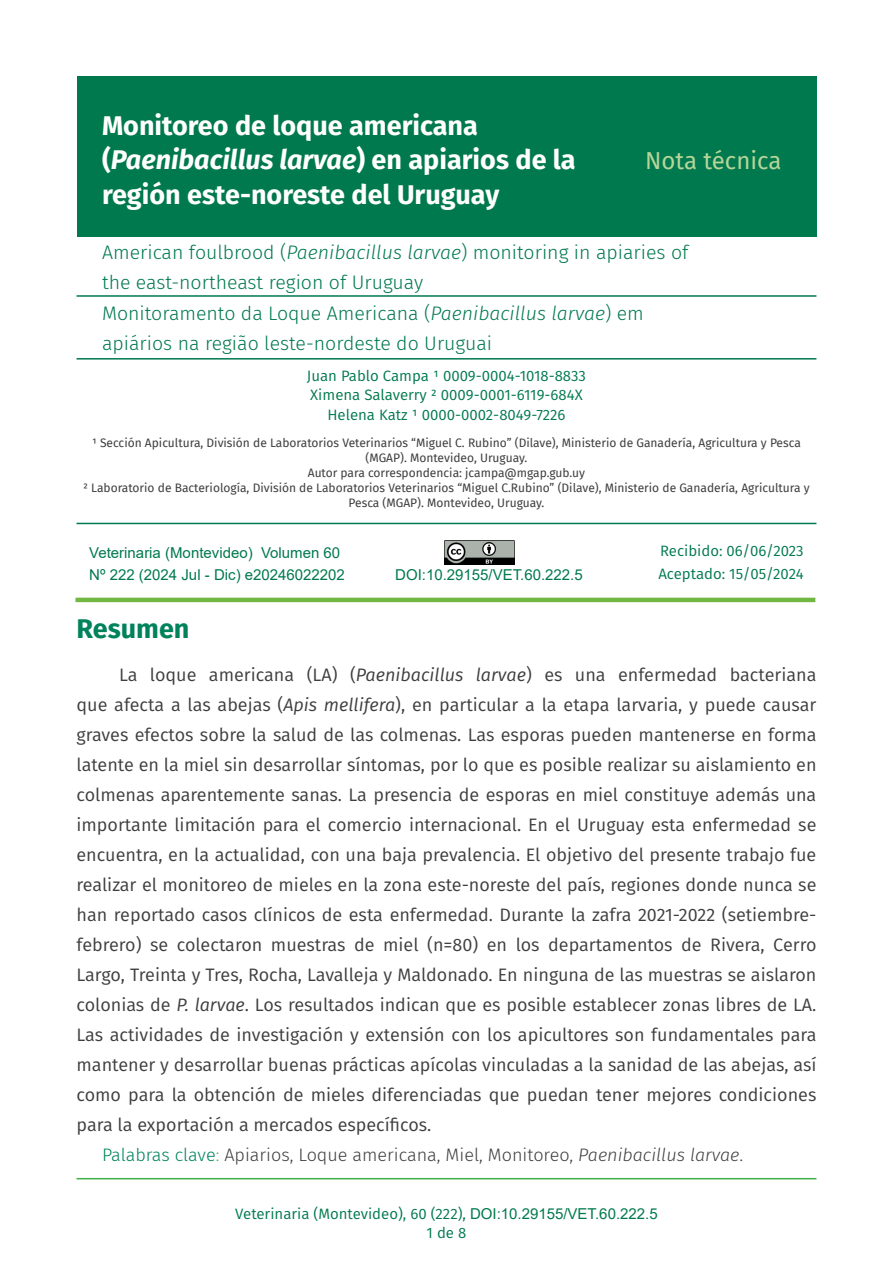
<style>
.page{position:relative;width:893px;height:1263px;background:#fff}
.page>*{position:absolute;margin:0;border:0;box-sizing:border-box;transform-origin:0 0}
.t1{font:700 27px/34.5px "Fira Sans";color:#fff}
.t2{font:700 27px "Fira Sans";color:#00825a}
.t3{font:24px "Fira Sans";color:#b6d599}
.t4{font:300 19.5px/30.6px "Fira Sans";color:#00794e}
.t5{font:18px "Fira Sans";color:#3e3e3f}
.t6{font:300 18px "Fira Sans";color:#3e3e3f}
.t7{font:15px/19.5px "Fira Sans";color:#00794e;text-align:center}
.t8{font:15px/22.5px "Arial";color:#00794e}
.t9{font:12px/15px "Fira Sans";color:#3e3e3f;text-align:center}
.s1{font-style:italic}
.s2{color:#00825a}
.s3{color:#56b455}
.s4{font-family:"Arial"}
</style>
<div class="page">
<hr style="left:77px;top:1178px;width:739px;height:1px;background:#40ae49">
<div style="left:77px;top:77px;width:739px;height:160px;background:#00794e"></div>
<hr style="left:77px;top:358px;width:739px;height:2px;background:#00794e">
<hr style="left:77px;top:295px;width:739px;height:2px;background:#00794e">
<hr style="left:77px;top:523px;width:739px;height:1px;background:#00794e">
<hr style="left:75px;top:598px;width:740px;height:4px;background:#73b743">
<img style="left:444px;top:540px;width:70px;height:25px">
<h1 class="t1" style="left:102px;top:106px;width:475px">Monitoreo de loque americana (<span class="s1">Paenibacillus larvae</span>) en apiarios de la región este-noreste del Uruguay</h1>
<h2 class="t3" style="left:645px;top:142px;width:138px">Nota técnica</h2>
<p class="t4" style="left:102px;top:237px;width:588px">American foulbrood (<span class="s1">Paenibacillus larvae</span>) monitoring in apiaries of the east-northeast region of Uruguay<br>Monitoramento da Loque Americana (<span class="s1">Paenibacillus larvae</span>) em apiários na região leste-nordeste do Uruguai</p>
<p class="t7" style="left:307px;top:365px;width:281px">Juan Pablo Campa 1 0009-0004-1018-8833<br>Ximena Salaverry 2 0009-0001-6119-684X<br>Helena Katz 1 0000-0002-8049-7226</p>
<p class="t9" style="left:83px;top:435px;width:728px">1 Sección Apicultura, División de Laboratorios Veterinarios “Miguel C. Rubino” (Dilave), Ministerio de Ganadería, Agricultura y Pesca (MGAP). Montevideo, Uruguay.<br>Autor para correspondencia: jcampa@mgap.gub.uy<br>2 Laboratorio de Bacteriología, División de Laboratorios Veterinarios “Miguel C.Rubino” (Dilave), Ministerio de Ganadería, Agricultura y Pesca (MGAP). Montevideo, Uruguay.</p>
<p class="t7" style="left:658px;top:539px;width:147px;line-height:22.5px;text-align:left">Recibido: 06/06/2023<br>Aceptado: 15/05/2024</p>
<p class="t8" style="left:89px;top:541px;width:257px">Veterinaria (Montevideo) Volumen 60<br>Nº 222 (2024 Jul - Dic) e20246022202</p>
<h1 class="t2" style="left:77px;top:606px;width:114px">Resumen</h1>
<p class="t5" style="left:119px;top:661px;width:699px">La loque americana (LA) (<span class="s1">Paenibacillus larvae</span>) es una enfermedad bacteriana</p>
<p class="t5" style="left:77px;top:691px;width:741px">que afecta a las abejas (<span class="s1">Apis mellifera</span>), en particular a la etapa larvaria, y puede causar</p>
<p class="t5" style="left:77px;top:721px;width:741px">graves efectos sobre la salud de las colmenas. Las esporas pueden mantenerse en forma</p>
<p class="t5" style="left:77px;top:751px;width:741px">latente en la miel sin desarrollar síntomas, por lo que es posible realizar su aislamiento en</p>
<p class="t5" style="left:77px;top:781px;width:741px">colmenas aparentemente sanas. La presencia de esporas en miel constituye además una</p>
<p class="t5" style="left:77px;top:811px;width:741px">importante limitación para el comercio internacional. En el Uruguay esta enfermedad se</p>
<p class="t5" style="left:77px;top:841px;width:741px">encuentra, en la actualidad, con una baja prevalencia. El objetivo del presente trabajo fue</p>
<p class="t5" style="left:77px;top:871px;width:741px">realizar el monitoreo de mieles en la zona este-noreste del país, regiones donde nunca se</p>
<p class="t5" style="left:77px;top:901px;width:741px">han reportado casos clínicos de esta enfermedad. Durante la zafra 2021-2022 (setiembre-</p>
<p class="t5" style="left:77px;top:931px;width:741px">febrero) se colectaron muestras de miel (n=80) en los departamentos de Rivera, Cerro</p>
<p class="t5" style="left:77px;top:961px;width:741px">Largo, Treinta y Tres, Rocha, Lavalleja y Maldonado. En ninguna de las muestras se aislaron</p>
<p class="t5" style="left:77px;top:991px;width:741px">colonias de <span class="s1">P. larvae</span>. Los resultados indican que es posible establecer zonas libres de LA.</p>
<p class="t5" style="left:77px;top:1021px;width:741px">Las actividades de investigación y extensión con los apicultores son fundamentales para</p>
<p class="t5" style="left:77px;top:1051px;width:741px">mantener y desarrollar buenas prácticas apícolas vinculadas a la sanidad de las abejas, así</p>
<p class="t5" style="left:77px;top:1081px;width:741px">como para la obtención de mieles diferenciadas que puedan tener mejores condiciones</p>
<p class="t5" style="left:77px;top:1111px;width:356px">para la exportación a mercados específicos.</p>
<p class="t6" style="left:102px;top:1142px;width:643px"><span class="s2">Palabras clave</span><span class="s3">:</span> Apiarios, Loque americana, Miel, Monitoreo, <span class="s1">Paenibacillus larvae</span>.</p>
<p class="t8" style="left:395px;top:564px;width:189px">DOI:10.29155/VET.60.222.5</p>
<p class="t7" style="left:235px;top:1203px;width:424px">Veterinaria (Montevideo), 60 (222), <span class="s4">DOI:10.29155/VET.60.222.5<br></span>1 de 8</p>
</div>
